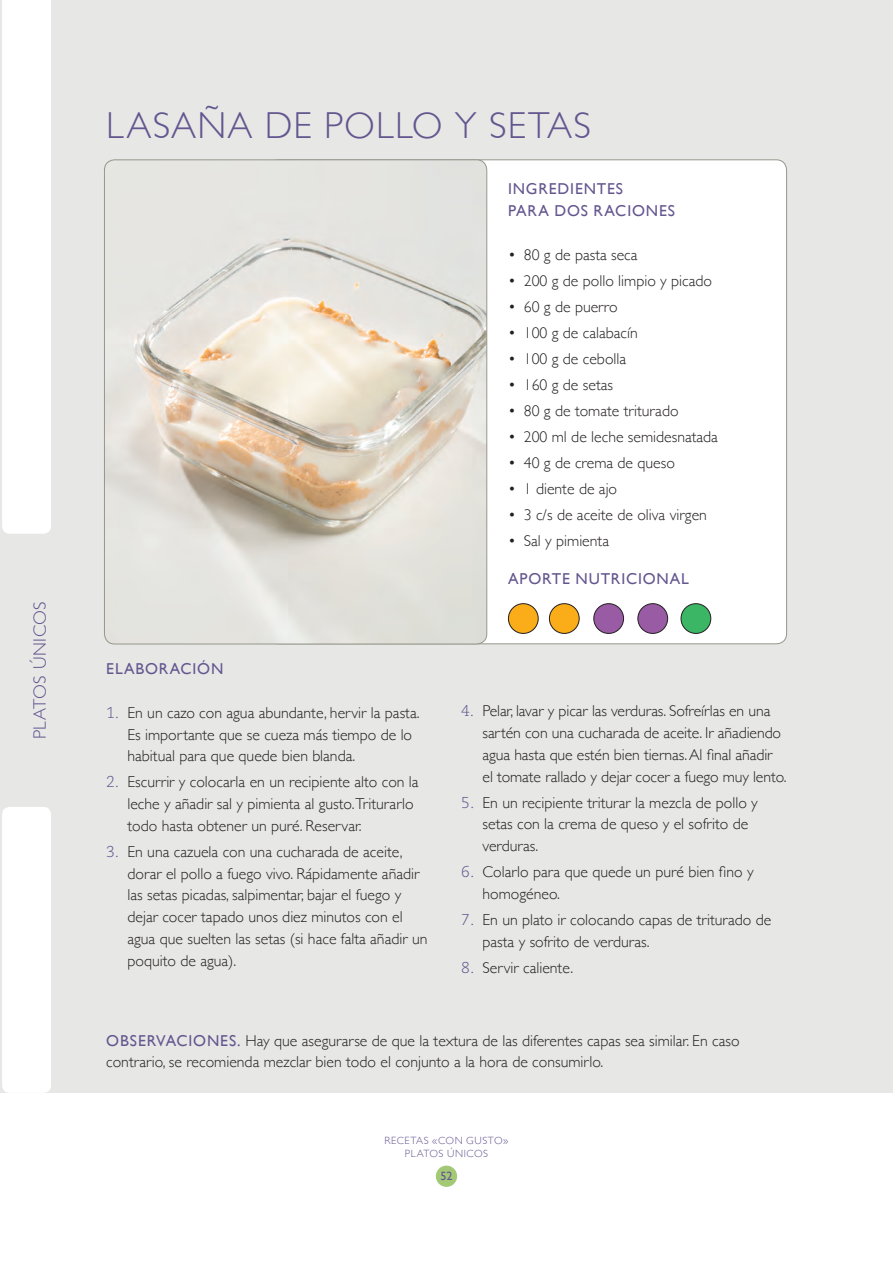
<style>
.page{position:relative;width:893px;height:1263px;background:#fff}
.page>*{position:absolute;margin:0;border:0;box-sizing:border-box;transform-origin:0 0}
.t1{font:300 37.5px "Gill Sans";letter-spacing:.03em;color:#64568f}
.t2{font:300 18px "Gill Sans";letter-spacing:.025em;color:#64568f}
.t3{font:300 15.75px/21.8px "Gill Sans";color:#231f20}
.t4{font:15.75px/21.8px "Gill Sans";letter-spacing:.05em;color:#64568f}
.t5{font:12px "Gill Sans";color:#64568f}
.t6{font:300 10.5px/12.6px "Gill Sans";letter-spacing:.055em;color:#64568f;text-align:center}
.s1{font-family:"Caecilia LT Std";color:#64568f}
.s2{font-weight:400;color:#64568f}
</style>
<div class="page">
<div style="left:436px;top:1165px;width:21px;height:22px;background:#a3c876;border-radius:50%"></div>
<div style="left:0;top:0;width:893px;height:1093px;background:#e7e8e6"></div>
<div style="left:2px;top:0;width:49px;height:534px;background:#fff"></div>
<div style="left:2px;top:807px;width:49px;height:286px;background:#fff;border-radius:8px"></div>
<div style="left:269px;top:160px;width:518px;height:484px;background:#fff;border-radius:10px"></div>
<img style="left:104px;top:160px;width:383px;height:484px">
<div style="left:508px;top:604px;width:30px;height:29px;background:#faad19;border-radius:50%"></div>
<div style="left:508px;top:603px;width:31px;height:31px;border:1px solid #231f20;border-radius:50%"></div>
<div style="left:549px;top:604px;width:30px;height:29px;background:#faad19;border-radius:50%"></div>
<div style="left:549px;top:603px;width:31px;height:31px;border:1px solid #231f20;border-radius:50%"></div>
<div style="left:594px;top:604px;width:30px;height:29px;background:#9a5ba5;border-radius:50%"></div>
<div style="left:593px;top:603px;width:31px;height:31px;border:1px solid #231f20;border-radius:50%"></div>
<div style="left:638px;top:604px;width:30px;height:29px;background:#9a5ba5;border-radius:50%"></div>
<div style="left:637px;top:603px;width:31px;height:31px;border:1px solid #231f20;border-radius:50%"></div>
<div style="left:681px;top:604px;width:30px;height:29px;background:#3ab665;border-radius:50%"></div>
<div style="left:681px;top:603px;width:30px;height:31px;border:1px solid #231f20;border-radius:50%"></div>
<p class="t2" style="left:26px;top:739px;width:140px;rotate:-90deg">PLATOS ÚNICOS</p>
<h1 class="t1" style="left:106px;top:96px;width:486px">LASAÑA DE POLLO Y SETAS</h1>
<p class="t4" style="left:508px;top:178px;width:168px">INGREDIENTES<br>PARA DOS RACIONES</p>
<p class="t3" style="left:508px;top:243px;width:131px">• 80 g de pasta seca</p>
<p class="t3" style="left:508px;top:269px;width:205px">• 200 g de pollo limpio y picado</p>
<p class="t3" style="left:508px;top:295px;width:111px">• 60 g de puerro</p>
<p class="t3" style="left:508px;top:321px;width:131px">• 100 g de calabacín</p>
<p class="t3" style="left:508px;top:347px;width:120px">• 100 g de cebolla</p>
<p class="t3" style="left:508px;top:373px;width:106px">• 160 g de setas</p>
<p class="t3" style="left:508px;top:399px;width:172px">• 80 g de tomate triturado</p>
<p class="t3" style="left:508px;top:425px;width:211px">• 200 ml de leche semidesnatada</p>
<p class="t3" style="left:508px;top:451px;width:168px">• 40 g de crema de queso</p>
<p class="t3" style="left:508px;top:477px;width:111px">• 1 diente de ajo</p>
<p class="t3" style="left:508px;top:503px;width:200px">• 3 c/s de aceite de oliva virgen</p>
<p class="t3" style="left:508px;top:529px;width:102px">• Sal y pimienta</p>
<p class="t4" style="left:106px;top:658px;width:119px">ELABORACIÓN</p>
<p class="t3" style="left:127px;top:701px;width:294px;text-indent:-21px"><span class="s1">1.</span> En un cazo con agua abundante, hervir la pasta.<br>Es importante que se cueza más tiempo de lo habitual para que quede bien blanda.</p>
<p class="t3" style="left:127px;top:771px;width:293px;text-indent:-21px"><span class="s1">2.</span> Escurrir y colocarla en un recipiente alto con la leche y añadir sal y pimienta al gusto.Triturarlo todo hasta obtener un puré. Reservar.</p>
<p class="t3" style="left:127px;top:840px;width:301px;text-indent:-21px"><span class="s1">3.</span> En una cazuela con una cucharada de aceite, dorar el pollo a fuego vivo. Rápidamente añadir las setas picadas, salpimentar, bajar el fuego y dejar cocer tapado unos diez minutos con el agua que suelten las setas (si hace falta añadir un poquito de agua).</p>
<p class="t4" style="left:508px;top:568px;width:182px">APORTE NUTRICIONAL</p>
<p class="t3" style="left:483px;top:700px;width:306px;text-indent:-21px"><span class="s1">4.</span> Pelar, lavar y picar las verduras. Sofreírlas en una sartén con una cucharada de aceite. Ir añadiendo agua hasta que estén bien tiernas. Al final añadir el tomate rallado y dejar cocer a fuego muy lento.</p>
<p class="t3" style="left:483px;top:791px;width:277px;text-indent:-21px"><span class="s1">5.</span> En un recipiente triturar la mezcla de pollo y setas con la crema de queso y el sofrito de verduras.</p>
<p class="t3" style="left:483px;top:860px;width:273px;text-indent:-21px"><span class="s1">6.</span> Colarlo para que quede un puré bien fino y homogéneo.</p>
<p class="t3" style="left:483px;top:908px;width:290px;text-indent:-21px"><span class="s1">7.</span> En un plato ir colocando capas de triturado de pasta y sofrito de verduras.</p>
<p class="t3" style="left:461px;top:956px;width:113px"><span class="s1">8.</span> Servir caliente.</p>
<p class="t3" style="left:106px;top:1029px;width:635px"><span class="s2">OBSERVACIONES.</span> Hay que asegurarse de que la textura de las diferentes capas sea similar. En caso contrario, se recomienda mezclar bien todo el conjunto a la hora de consumirlo.</p>
<p class="t6" style="left:384px;top:1134px;width:126px">RECETAS «CON GUSTO»<br>PLATOS ÚNICOS</p>
<p class="t5" style="left:440px;top:1169px;width:14px">52</p>
</div>
